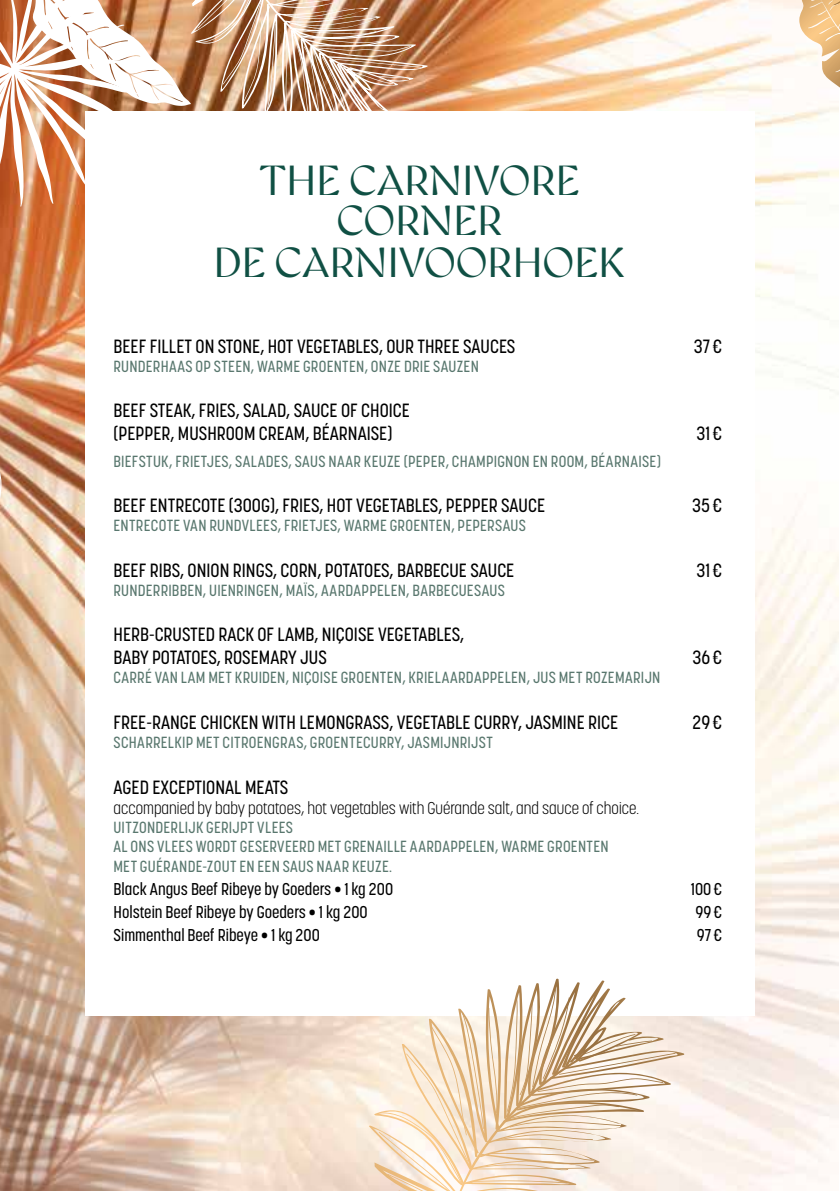
<style>
.page{position:relative;width:840px;height:1191px;background:#fff}
.page>*{position:absolute;margin:0;border:0;box-sizing:border-box;transform-origin:0 0}
.t1{font:300 42px/41.2px "Gyst Variable Roman";letter-spacing:.025em;color:#105044;text-align:center}
.t2{font:500 19px/22.8px "Korolev Condensed";color:#000}
.t3{font:500 17px "Korolev Condensed";color:#000}
.t4{font:300 17px "Korolev Condensed";color:#000}
.t5{font:500 16px/19.2px "Korolev Condensed";letter-spacing:.015em;color:#59776e}
</style>
<div class="page">
<img style="left:0;top:0;width:838px;height:1191px">
<div style="left:85px;top:111px;width:669px;height:905px;background:#fff"></div>
<svg style="left:798px;top:0;width:41px;height:88px"></svg>
<svg style="left:0;top:0;width:427px;height:207px"></svg>
<svg style="left:368px;top:978px;width:316px;height:213px"></svg>
<svg style="left:379px;top:983px;width:296px;height:200px"></svg>
<svg style="left:0;top:398px;width:4px;height:181px"></svg>
<h1 class="t1" style="left:214px;top:160px;width:411px">THE CARNIVORE<br>CORNER<br>DE CARNIVOORHOEK</h1>
<p class="t2" style="left:113px;top:334px;width:403px">BEEF FILLET ON STONE, HOT VEGETABLES, OUR THREE SAUCES</p>
<p class="t2" style="left:693px;top:334px;width:30px">37€</p>
<p class="t5" style="left:113px;top:356px;width:367px">RUNDERHAAS OP STEEN, WARME GROENTEN, ONZE DRIE SAUZEN</p>
<p class="t2" style="left:113px;top:399px;width:298px">BEEF STEAK, FRIES, SALAD, SAUCE OF CHOICE (PEPPER, MUSHROOM CREAM, BÉARNAISE)</p>
<p class="t2" style="left:696px;top:422px;width:27px">31€</p>
<p class="t5" style="left:113px;top:451px;width:548px">BIEFSTUK, FRIETJES, SALADES, SAUS NAAR KEUZE (PEPER, CHAMPIGNON EN ROOM, BÉARNAISE)</p>
<p class="t2" style="left:113px;top:494px;width:433px">BEEF ENTRECOTE (300G), FRIES, HOT VEGETABLES, PEPPER SAUCE</p>
<p class="t2" style="left:692px;top:494px;width:31px">35€</p>
<p class="t5" style="left:113px;top:516px;width:414px">ENTRECOTE VAN RUNDVLEES, FRIETJES, WARME GROENTEN, PEPERSAUS</p>
<p class="t2" style="left:113px;top:558px;width:402px">BEEF RIBS, ONION RINGS, CORN, POTATOES, BARBECUE SAUCE</p>
<p class="t2" style="left:696px;top:558px;width:27px">31€</p>
<p class="t5" style="left:113px;top:580px;width:393px">RUNDERRIBBEN, UIENRINGEN, MAÏS, AARDAPPELEN, BARBECUESAUS</p>
<p class="t2" style="left:113px;top:623px;width:352px">HERB-CRUSTED RACK OF LAMB, NIÇOISE VEGETABLES,<br>BABY POTATOES, ROSEMARY JUS</p>
<p class="t2" style="left:692px;top:646px;width:31px">36€</p>
<p class="t5" style="left:113px;top:668px;width:548px">CARRÉ VAN LAM MET KRUIDEN, NIÇOISE GROENTEN, KRIELAARDAPPELEN, JUS MET ROZEMARIJN</p>
<p class="t2" style="left:113px;top:711px;width:506px">FREE-RANGE CHICKEN WITH LEMONGRASS, VEGETABLE CURRY, JASMINE RICE</p>
<p class="t2" style="left:692px;top:711px;width:31px">29€</p>
<p class="t5" style="left:113px;top:733px;width:380px">SCHARRELKIP MET CITROENGRAS, GROENTECURRY, JASMIJNRIJST</p>
<p class="t2" style="left:113px;top:775px;width:176px">AGED EXCEPTIONAL MEATS</p>
<p class="t4" style="left:113px;top:798px;width:526px">accompanied by baby potatoes, hot vegetables with Guérande salt, and sauce of choice.</p>
<p class="t5" style="left:113px;top:818px;width:496px">UITZONDERLIJK GERIJPT VLEES<br>AL ONS VLEES WORDT GESERVEERD MET GRENAILLE AARDAPPELEN, WARME GROENTEN<br>MET GUÉRANDE-ZOUT EN EEN SAUS NAAR KEUZE.</p>
<p class="t3" style="left:113px;top:879px;width:281px">Black Angus Beef Ribeye by Goeders • 1 kg 200</p>
<p class="t3" style="left:690px;top:879px;width:33px">100€</p>
<p class="t3" style="left:113px;top:902px;width:255px">Holstein Beef Ribeye by Goeders • 1 kg 200</p>
<p class="t3" style="left:695px;top:902px;width:28px">99€</p>
<p class="t3" style="left:113px;top:925px;width:208px">Simmenthal Beef Ribeye • 1 kg 200</p>
<p class="t3" style="left:696px;top:925px;width:27px">97€</p>
</div>
